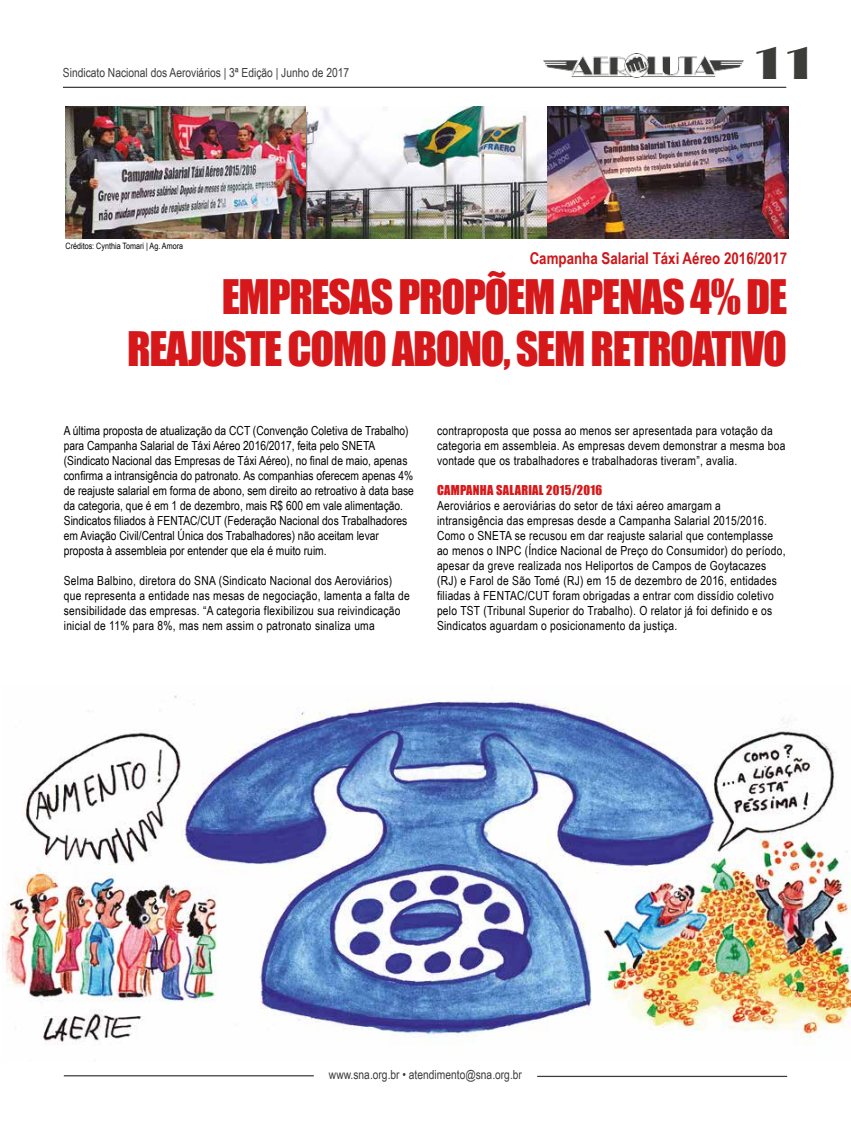
<style>
.page{position:relative;width:851px;height:1134px;background:#fff}
.page>*{position:absolute;margin:0;border:0;box-sizing:border-box;transform-origin:0 0}
.t1{font:43.75px/52.5px "Impact";letter-spacing:-.03em;color:#d7181a;text-align:right}
.t2{font:700 43.75px "Broadway";color:#3c3c3b}
.t3{font:700 16.25px "Arial Narrow";color:#cd171a}
.t4{font:12.5px/15px "Arial Narrow";letter-spacing:.02em;color:#000}
.t5{font:12.5px/15px "Arial Narrow";color:#000}
.t6{font:12.5px "Arial Narrow";color:#3c3c3b}
.t7{font:12.5px "Impact";letter-spacing:.02em;color:#d7181a}
.t8{font:8.75px "Arial Narrow";color:#000}
</style>
<div class="page">
<hr style="left:63px;top:87px;width:723px;height:1px;background:#3c3c3b">
<img style="left:543px;top:53px;width:200px;height:24px">
<hr style="left:64px;top:1075px;width:250px;height:1px;background:#3c3c3b">
<hr style="left:537px;top:1076px;width:250px;height:1px;background:#3c3c3b">
<img style="left:2px;top:695px;width:848px;height:350px">
<img style="left:66px;top:106px;width:722px;height:132px">
<p class="t6" style="left:63px;top:64px;width:288px">Sindicato Nacional dos Aeroviários | 3ª Edição | Junho de 2017</p>
<p class="t8" style="left:66px;top:240px;width:119px">Créditos: Cynthia Tomari | Ag. Amora</p>
<h1 class="t2" style="left:753px;top:37px;width:63px">11</h1>
<h2 class="t3" style="left:529px;top:246px;width:259px">Campanha Salarial Táxi Aéreo 2016/2017</h2>
<h1 class="t1" style="left:127px;top:269px;width:661px">EMPRESAS PROPÕEM APENAS 4% DE<br>REAJUSTE COMO ABONO, SEM RETROATIVO</h1>
<p class="t5" style="left:64px;top:423px;width:351px">A última proposta de atualização da CCT (Convenção Coletiva de Trabalho) para Campanha Salarial de Táxi Aéreo 2016/2017, feita pelo SNETA (Sindicato Nacional das Empresas de Táxi Aéreo), no final de maio, apenas confirma a intransigência do patronato. As companhias oferecem apenas 4% de reajuste salarial em forma de abono, sem direito ao retroativo à data base da categoria, que é em 1 de dezembro, mais R$ 600 em vale alimentação.<br>Sindicatos filiados à FENTAC/CUT (Federação Nacional dos Trabalhadores em Aviação Civil/Central Única dos Trabalhadores) não aceitam levar proposta à assembleia por entender que ela é muito ruim.</p>
<p class="t4" style="left:64px;top:573px;width:347px">Selma Balbino, diretora do SNA (Sindicato Nacional dos Aeroviários) que representa a entidade nas mesas de negociação, lamenta a falta de sensibilidade das empresas. “A categoria flexibilizou sua reivindicação inicial de 11% para 8%, mas nem assim o patronato sinaliza uma</p>
<p class="t4" style="left:437px;top:423px;width:350px">contraproposta que possa ao menos ser apresentada para votação da categoria em assembleia. As empresas devem demonstrar a mesma boa vontade que os trabalhadores e trabalhadoras tiveram”, avalia.</p>
<p class="t7" style="left:437px;top:481px;width:167px">CAMPANHA SALARIAL 2015/2016</p>
<p class="t4" style="left:437px;top:498px;width:350px">Aeroviários e aeroviárias do setor de táxi aéreo amargam a intransigência das empresas desde a Campanha Salarial 2015/2016.<br>Como o SNETA se recusou em dar reajuste salarial que contemplasse ao menos o INPC (Índice Nacional de Preço do Consumidor) do período, apesar da greve realizada nos Heliportos de Campos de Goytacazes (RJ) e Farol de São Tomé (RJ) em 15 de dezembro de 2016, entidades filiadas à FENTAC/CUT foram obrigadas a entrar com dissídio coletivo pelo TST (Tribunal Superior do Trabalho). O relator já foi definido e os Sindicatos aguardam o posicionamento da justiça.</p>
<p class="t6" style="left:329px;top:1066px;width:194px">www.sna.org.br • atendimento@sna.org.br</p>
</div>
